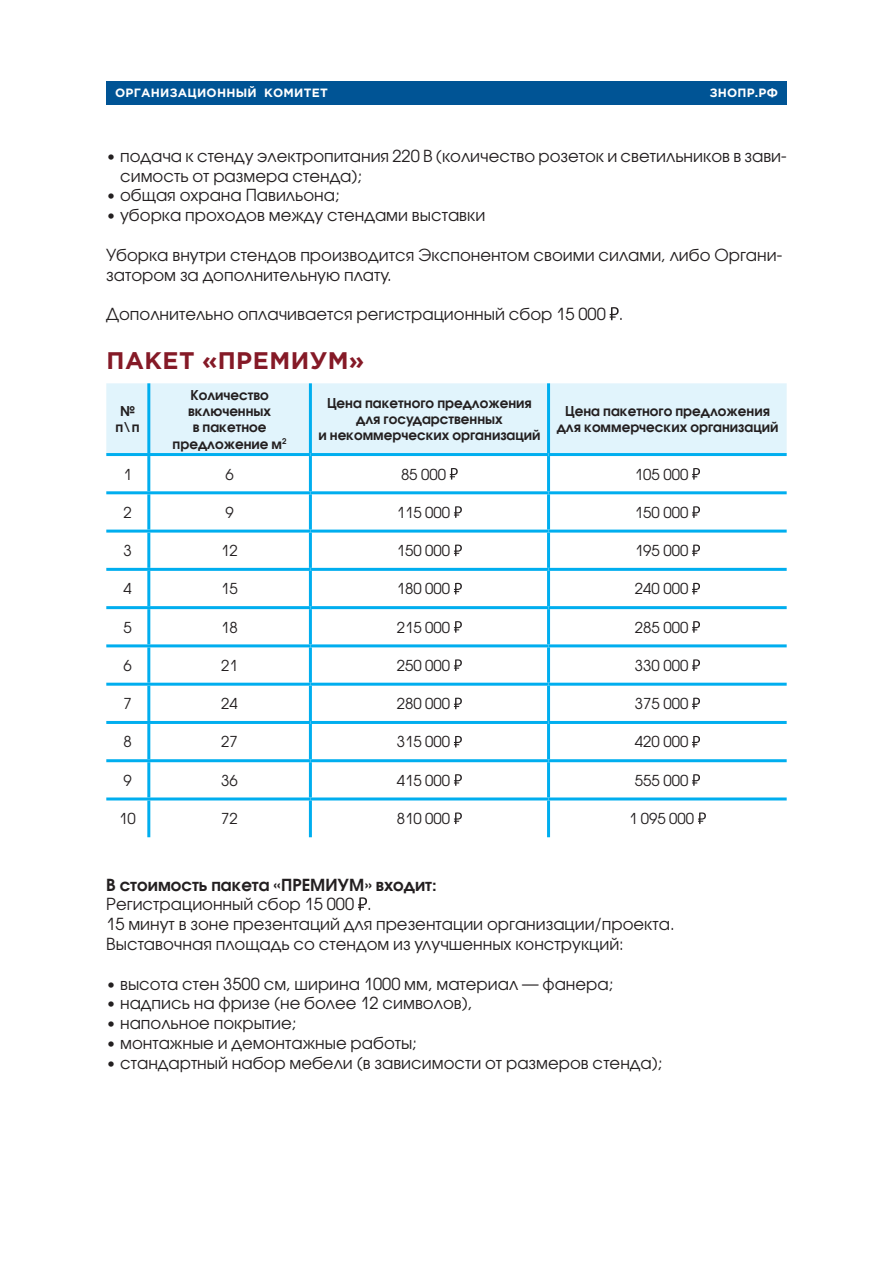
<style>
.page{position:relative;width:893px;height:1263px;background:#fff}
.page>*{position:absolute;margin:0;border:0;box-sizing:border-box;transform-origin:0 0}
.t1{font:700 24px "Gotham Pro";letter-spacing:.02em;color:#851a27}
.t2{font:16.5px/19.8px "Avant Garde Gothic C";color:#231f20}
.t3{font:700 16.5px "Avant Garde Gothic C";color:#231f20}
.t4{font:15px "Avant Garde Gothic C";color:#231f20}
.t5{font:700 13.5px/16.2px "Avant Garde Gothic C";color:#231f20;text-align:center}
.t6{font:700 12px "Gotham Pro";letter-spacing:.02em;color:#fff}
</style>
<div class="page">
<div style="left:106px;top:81px;width:681px;height:23px;background:#005495"></div>
<svg style="left:610px;top:307px;width:9px;height:13px"></svg>
<div style="left:106px;top:383px;width:681px;height:70px;background:#e1f4fc"></div>
<hr style="left:147px;top:383px;width:3px;height:70px;background:#00aeef">
<hr style="left:309px;top:383px;width:3px;height:70px;background:#00aeef">
<hr style="left:547px;top:383px;width:3px;height:70px;background:#00aeef">
<hr style="left:106px;top:453px;width:204px;height:3px;background:#00aeef">
<hr style="left:147px;top:456px;width:3px;height:35px;background:#00aeef">
<hr style="left:310px;top:453px;width:239px;height:3px;background:#00aeef">
<hr style="left:309px;top:456px;width:3px;height:35px;background:#00aeef">
<hr style="left:549px;top:453px;width:238px;height:3px;background:#00aeef">
<hr style="left:547px;top:456px;width:3px;height:35px;background:#00aeef">
<hr style="left:106px;top:491px;width:204px;height:3px;background:#00aeef">
<hr style="left:147px;top:494px;width:3px;height:36px;background:#00aeef">
<hr style="left:310px;top:491px;width:239px;height:3px;background:#00aeef">
<hr style="left:309px;top:494px;width:3px;height:36px;background:#00aeef">
<hr style="left:549px;top:491px;width:238px;height:3px;background:#00aeef">
<hr style="left:547px;top:494px;width:3px;height:36px;background:#00aeef">
<hr style="left:106px;top:530px;width:204px;height:3px;background:#00aeef">
<hr style="left:147px;top:533px;width:3px;height:35px;background:#00aeef">
<hr style="left:310px;top:530px;width:239px;height:3px;background:#00aeef">
<hr style="left:309px;top:533px;width:3px;height:35px;background:#00aeef">
<hr style="left:549px;top:530px;width:238px;height:3px;background:#00aeef">
<hr style="left:547px;top:533px;width:3px;height:35px;background:#00aeef">
<hr style="left:106px;top:568px;width:204px;height:3px;background:#00aeef">
<hr style="left:147px;top:571px;width:3px;height:35px;background:#00aeef">
<hr style="left:310px;top:568px;width:239px;height:3px;background:#00aeef">
<hr style="left:309px;top:571px;width:3px;height:35px;background:#00aeef">
<hr style="left:549px;top:568px;width:238px;height:3px;background:#00aeef">
<hr style="left:547px;top:571px;width:3px;height:35px;background:#00aeef">
<hr style="left:106px;top:606px;width:204px;height:3px;background:#00aeef">
<hr style="left:147px;top:609px;width:3px;height:35px;background:#00aeef">
<hr style="left:310px;top:606px;width:239px;height:3px;background:#00aeef">
<hr style="left:309px;top:609px;width:3px;height:35px;background:#00aeef">
<hr style="left:549px;top:606px;width:238px;height:3px;background:#00aeef">
<hr style="left:547px;top:609px;width:3px;height:35px;background:#00aeef">
<hr style="left:106px;top:644px;width:204px;height:3px;background:#00aeef">
<hr style="left:147px;top:647px;width:3px;height:36px;background:#00aeef">
<hr style="left:310px;top:644px;width:239px;height:3px;background:#00aeef">
<hr style="left:309px;top:647px;width:3px;height:36px;background:#00aeef">
<hr style="left:549px;top:644px;width:238px;height:3px;background:#00aeef">
<hr style="left:547px;top:647px;width:3px;height:36px;background:#00aeef">
<hr style="left:106px;top:683px;width:204px;height:3px;background:#00aeef">
<hr style="left:147px;top:686px;width:3px;height:35px;background:#00aeef">
<hr style="left:310px;top:683px;width:239px;height:3px;background:#00aeef">
<hr style="left:309px;top:686px;width:3px;height:35px;background:#00aeef">
<hr style="left:549px;top:683px;width:238px;height:3px;background:#00aeef">
<hr style="left:547px;top:686px;width:3px;height:35px;background:#00aeef">
<hr style="left:106px;top:721px;width:204px;height:3px;background:#00aeef">
<hr style="left:147px;top:724px;width:3px;height:35px;background:#00aeef">
<hr style="left:310px;top:721px;width:239px;height:3px;background:#00aeef">
<hr style="left:309px;top:724px;width:3px;height:35px;background:#00aeef">
<hr style="left:549px;top:721px;width:238px;height:3px;background:#00aeef">
<hr style="left:547px;top:724px;width:3px;height:35px;background:#00aeef">
<hr style="left:106px;top:759px;width:204px;height:3px;background:#00aeef">
<hr style="left:147px;top:762px;width:3px;height:35px;background:#00aeef">
<hr style="left:310px;top:759px;width:239px;height:3px;background:#00aeef">
<hr style="left:309px;top:762px;width:3px;height:35px;background:#00aeef">
<hr style="left:549px;top:759px;width:238px;height:3px;background:#00aeef">
<hr style="left:547px;top:762px;width:3px;height:35px;background:#00aeef">
<hr style="left:106px;top:797px;width:204px;height:3px;background:#00aeef">
<hr style="left:147px;top:800px;width:3px;height:37px;background:#00aeef">
<hr style="left:310px;top:797px;width:239px;height:3px;background:#00aeef">
<hr style="left:309px;top:800px;width:3px;height:37px;background:#00aeef">
<hr style="left:549px;top:797px;width:238px;height:3px;background:#00aeef">
<hr style="left:547px;top:800px;width:3px;height:37px;background:#00aeef">
<svg style="left:450px;top:468px;width:8px;height:12px"></svg>
<svg style="left:692px;top:468px;width:8px;height:12px"></svg>
<svg style="left:454px;top:506px;width:8px;height:12px"></svg>
<svg style="left:692px;top:506px;width:8px;height:12px"></svg>
<svg style="left:454px;top:545px;width:8px;height:11px"></svg>
<svg style="left:692px;top:545px;width:8px;height:11px"></svg>
<svg style="left:454px;top:583px;width:8px;height:11px"></svg>
<svg style="left:692px;top:583px;width:8px;height:11px"></svg>
<svg style="left:454px;top:621px;width:8px;height:12px"></svg>
<svg style="left:692px;top:621px;width:8px;height:12px"></svg>
<svg style="left:454px;top:659px;width:8px;height:12px"></svg>
<svg style="left:692px;top:659px;width:8px;height:12px"></svg>
<svg style="left:454px;top:698px;width:8px;height:11px"></svg>
<svg style="left:692px;top:698px;width:8px;height:11px"></svg>
<svg style="left:454px;top:736px;width:8px;height:11px"></svg>
<svg style="left:692px;top:736px;width:8px;height:11px"></svg>
<svg style="left:454px;top:774px;width:8px;height:12px"></svg>
<svg style="left:692px;top:774px;width:8px;height:12px"></svg>
<svg style="left:454px;top:812px;width:8px;height:12px"></svg>
<svg style="left:698px;top:812px;width:8px;height:12px"></svg>
<svg style="left:358px;top:897px;width:9px;height:13px"></svg>
<p class="t6" style="left:115px;top:88px;width:214px">ОРГАНИЗАЦИОННЫЙ КОМИТЕТ</p>
<p class="t6" style="left:710px;top:88px;width:70px">ЗНОПР.РФ</p>
<p class="t2" style="left:120px;top:147px;width:668px;text-indent:-14px">• подача к стенду электропитания 220 В (количество розеток и светильников в зави&shy;симость от размера стенда);</p>
<p class="t2" style="left:106px;top:187px;width:235px">• общая охрана Павильона;</p>
<p class="t2" style="left:106px;top:207px;width:381px">• уборка проходов между стендами выставки</p>
<p class="t2" style="left:106px;top:246px;width:677px">Уборка внутри стендов производится Экспонентом своими силами, либо Органи&shy;затором за дополнительную плату.</p>
<p class="t2" style="left:106px;top:306px;width:518px">Дополнительно оплачивается регистрационный сбор 15 000 .</p>
<h1 class="t1" style="left:107px;top:351px;width:259px">ПАКЕТ «ПРЕМИУМ»</h1>
<p class="t5" style="left:115px;top:404px;width:26px">№ п\п</p>
<p class="t5" style="left:173px;top:388px;width:115px">Количество включенных<br>в пакетное предложение м<sup>2</sup></p>
<p class="t5" style="left:318px;top:396px;width:224px">Цена пакетного предложения для государственных<br>и некоммерческих организаций</p>
<p class="t5" style="left:557px;top:404px;width:223px">Цена пакетного предложения для коммерческих организаций</p>
<p class="t4" style="left:123px;top:468px;width:10px">1</p>
<p class="t4" style="left:225px;top:468px;width:10px">6</p>
<p class="t4" style="left:401px;top:468px;width:47px">85 000</p>
<p class="t4" style="left:635px;top:468px;width:55px">105 000</p>
<p class="t4" style="left:123px;top:507px;width:10px">2</p>
<p class="t4" style="left:225px;top:507px;width:10px">9</p>
<p class="t4" style="left:397px;top:507px;width:55px">115 000</p>
<p class="t4" style="left:635px;top:507px;width:55px">150 000</p>
<p class="t4" style="left:123px;top:545px;width:10px">3</p>
<p class="t4" style="left:221px;top:545px;width:18px">12</p>
<p class="t4" style="left:397px;top:545px;width:55px">150 000</p>
<p class="t4" style="left:635px;top:545px;width:55px">195 000</p>
<p class="t4" style="left:123px;top:583px;width:10px">4</p>
<p class="t4" style="left:221px;top:583px;width:18px">15</p>
<p class="t4" style="left:397px;top:583px;width:55px">180 000</p>
<p class="t4" style="left:635px;top:583px;width:55px">240 000</p>
<p class="t4" style="left:123px;top:621px;width:10px">5</p>
<p class="t4" style="left:221px;top:621px;width:18px">18</p>
<p class="t4" style="left:397px;top:621px;width:55px">215 000</p>
<p class="t4" style="left:635px;top:621px;width:55px">285 000</p>
<p class="t4" style="left:123px;top:660px;width:10px">6</p>
<p class="t4" style="left:221px;top:660px;width:18px">21</p>
<p class="t4" style="left:397px;top:660px;width:55px">250 000</p>
<p class="t4" style="left:635px;top:660px;width:55px">330 000</p>
<p class="t4" style="left:123px;top:698px;width:10px">7</p>
<p class="t4" style="left:221px;top:698px;width:18px">24</p>
<p class="t4" style="left:397px;top:698px;width:55px">280 000</p>
<p class="t4" style="left:635px;top:698px;width:55px">375 000</p>
<p class="t4" style="left:123px;top:736px;width:10px">8</p>
<p class="t4" style="left:221px;top:736px;width:18px">27</p>
<p class="t4" style="left:397px;top:736px;width:55px">315 000</p>
<p class="t4" style="left:635px;top:736px;width:55px">420 000</p>
<p class="t4" style="left:123px;top:774px;width:10px">9</p>
<p class="t4" style="left:221px;top:774px;width:18px">36</p>
<p class="t4" style="left:397px;top:774px;width:55px">415 000</p>
<p class="t4" style="left:635px;top:774px;width:55px">555 000</p>
<p class="t4" style="left:119px;top:813px;width:18px">10</p>
<p class="t4" style="left:221px;top:813px;width:18px">72</p>
<p class="t4" style="left:397px;top:813px;width:55px">810 000</p>
<p class="t4" style="left:629px;top:813px;width:67px">1 095 000</p>
<p class="t3" style="left:106px;top:878px;width:332px">В стоимость пакета «ПРЕМИУМ» входит:</p>
<p class="t2" style="left:106px;top:896px;width:570px">Регистрационный сбор 15 000 .<br>15 минут в зоне презентаций для презентации организации/проекта.<br>Выставочная площадь со стендом из улучшенных конструкций:</p>
<p class="t2" style="left:106px;top:975px;width:509px">• высота стен 3500 см, ширина 1000 мм, материал — фанера;</p>
<p class="t2" style="left:106px;top:995px;width:368px">• надпись на фризе (не более 12 символов),</p>
<p class="t2" style="left:106px;top:1015px;width:192px">• напольное покрытие;</p>
<p class="t2" style="left:106px;top:1035px;width:312px">• монтажные и демонтажные работы;</p>
<p class="t2" style="left:106px;top:1054px;width:558px">• стандартный набор мебели (в зависимости от размеров стенда);</p>
</div>
